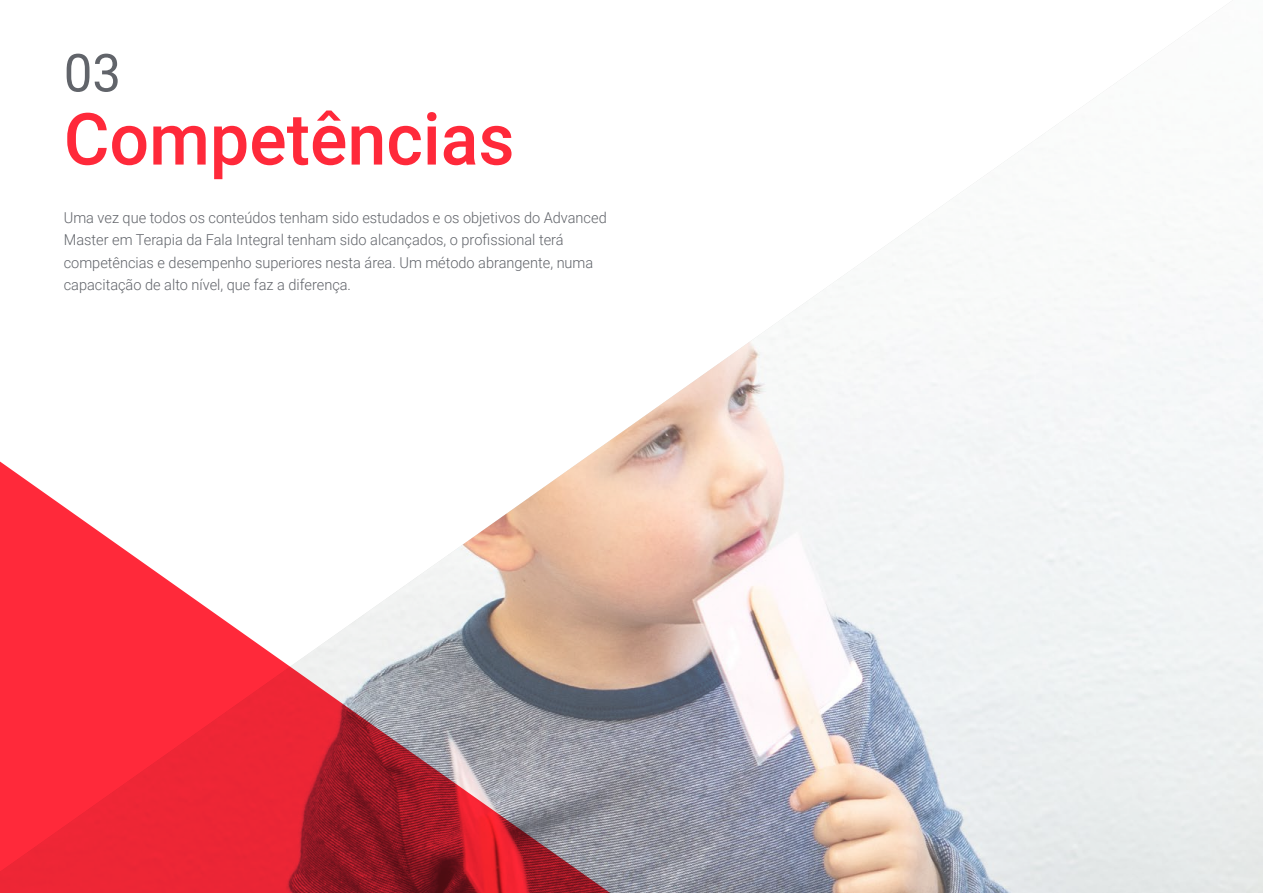
<style>
.page{position:relative;width:1263px;height:893px;background:#fff}
.page>*{position:absolute;margin:0;border:0;box-sizing:border-box;transform-origin:0 0}
.t1{font:500 72px "Roboto";color:#ff293a}
.t2{font:52.5px "Roboto";color:#61646a}
.t3{font:300 15px/22.5px "Roboto";color:#61646a}
</style>
<div class="page">
<img style="left:602px;top:82px;width:661px;height:811px">
<svg style="left:0;top:446px;width:640px;height:447px"></svg>
<h2 class="t2" style="left:64px;top:36px;width:59px">03</h2>
<h1 class="t1" style="left:64px;top:89px;width:452px">Competências</h1>
<p class="t3" style="left:64px;top:205px;width:544px">Uma vez que todos os conteúdos tenham sido estudados e os objetivos do Advanced Master em Terapia da Fala Integral tenham sido alcançados, o profissional terá competências e desempenho superiores nesta área. Um método abrangente, numa capacitação de alto nível, que faz a diferença.</p>
</div>
